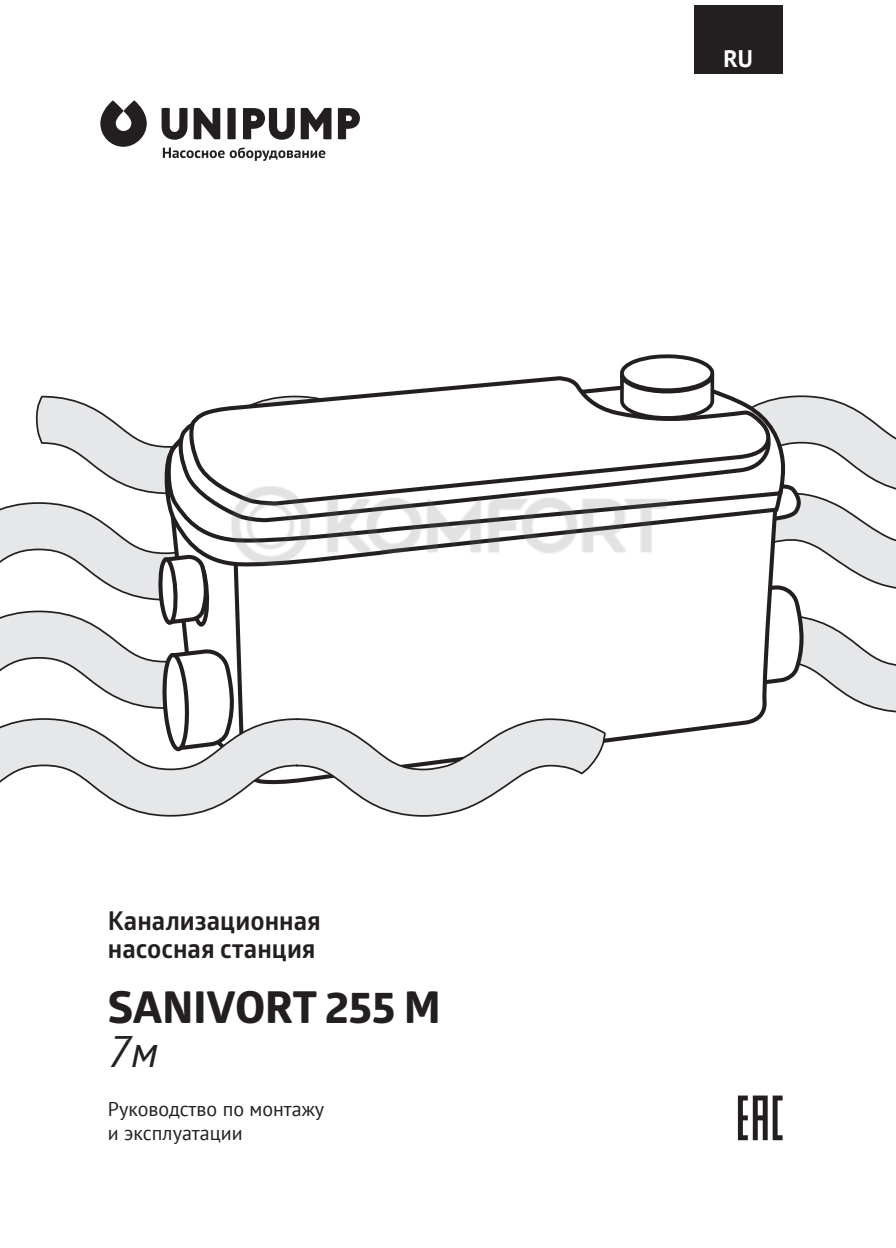
<style>
.page{position:relative;width:896px;height:1248px;background:#fff}
.page>*{position:absolute;margin:0;border:0;box-sizing:border-box;transform-origin:0 0}
.t1{font:700 44px "Globerx";color:#231f20}
.t2{font:italic 44px "PT Sans";color:#231f20}
.t3{font:700 26px/28px "Glober";color:#231f20}
.t4{font:700 24px "PT Sans";color:#fff}
.t5{font:20px/24px "PT Sans";color:#231f20}
</style>
<div class="page">
<svg style="left:738px;top:1095px;width:44px;height:45px"></svg>
<div style="left:694px;top:6px;width:88px;height:68px;background:#231f20"></div>
<svg style="left:100px;top:100px;width:47px;height:47px"></svg>
<svg style="left:194px;top:108px;width:26px;height:31px"></svg>
<svg style="left:227px;top:108px;width:9px;height:31px"></svg>
<svg style="left:338px;top:108px;width:22px;height:31px"></svg>
<svg style="left:301px;top:108px;width:30px;height:31px"></svg>
<svg style="left:243px;top:108px;width:52px;height:32px"></svg>
<svg style="left:162px;top:108px;width:25px;height:32px"></svg>
<svg style="left:163px;top:147px;width:162px;height:14px"></svg>
<svg style="left:0;top:610px;width:156px;height:99px;fill:#e6e7e9"></svg>
<svg style="left:0;top:502px;width:156px;height:99px;fill:#e6e7e9"></svg>
<svg style="left:36px;top:395px;width:120px;height:99px;fill:#e6e7e9"></svg>
<svg style="left:156px;top:354px;width:740px;height:389px"></svg>
<svg style="left:170px;top:385px;width:609px;height:140px"></svg>
<svg style="left:181px;top:378px;width:596px;height:129px"></svg>
<svg style="left:0;top:717px;width:606px;height:100px"></svg>
<img style="left:224px;top:476px;width:448px;height:99px">
<p class="t4" style="left:723px;top:43px;width:31px">RU</p>
<h2 class="t3" style="left:108px;top:905px;width:214px">Канализационная насосная станция</h2>
<h1 class="t1" style="left:108px;top:974px;width:334px">SANIVORT 255 M</h1>
<h1 class="t2" style="left:108px;top:1023px;width:52px">7м</h1>
<p class="t5" style="left:108px;top:1096px;width:218px">Руководство по монтажу и эксплуатации</p>
</div>
